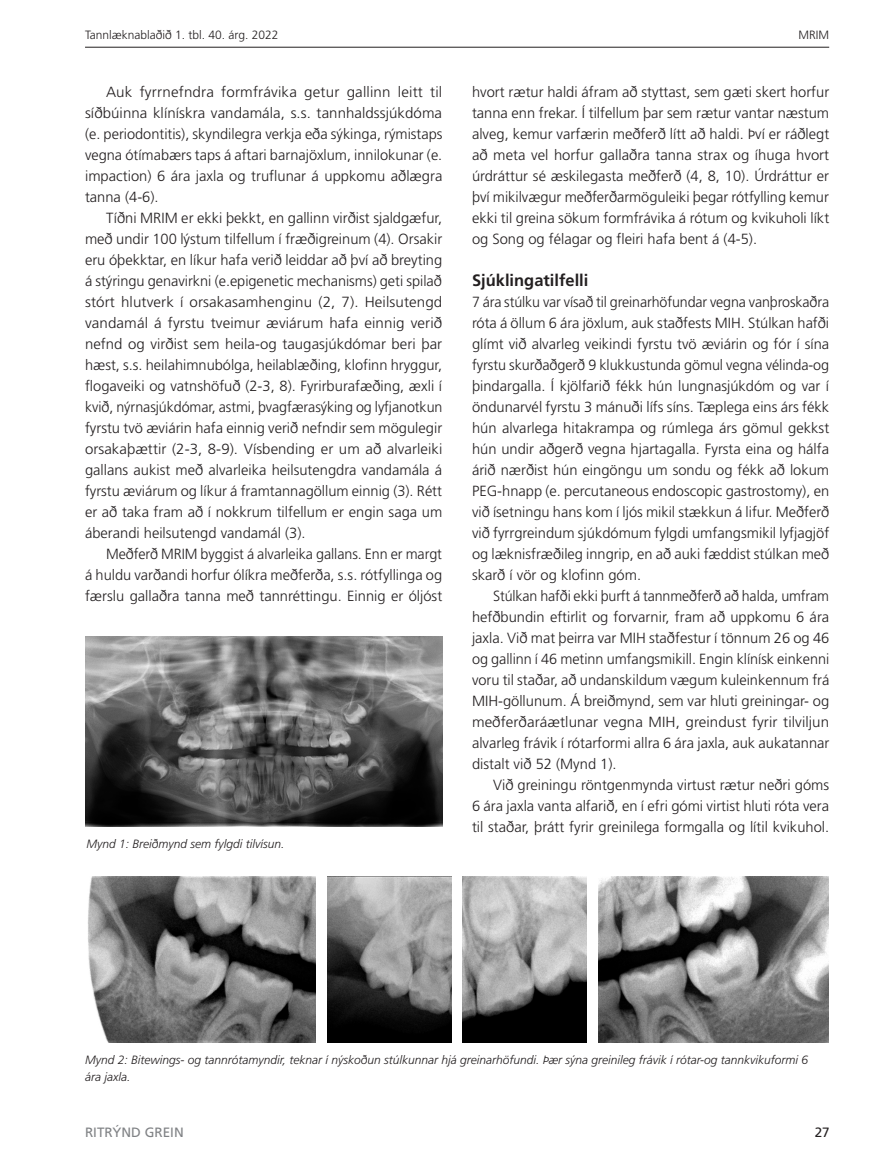
<style>
.page{position:relative;width:893px;height:1170px;background:#fff}
.page>*{position:absolute;margin:0;border:0;box-sizing:border-box;transform-origin:0 0}
.t1{font:700 16.5px "Frutiger LT Std";color:#231f20}
.t2{font:300 14.7px/21px "Frutiger LT Std";color:#231f20;text-align:justify}
.t3{font:13.5px "Frutiger LT Std";color:#808285}
.t4{font:13.5px "Frutiger LT Std";color:#231f20}
.t5{font:italic 300 12px/16.5px "Frutiger LT Std";color:#231f20}
.t6{font:300 12px "Frutiger LT Std";color:#231f20}
</style>
<div class="page">
<hr style="left:85px;top:47px;width:744px;height:1px;background:#231f20">
<img style="left:85px;top:636px;width:357px;height:190px">
<img style="left:88px;top:876px;width:227px;height:166px">
<img style="left:327px;top:876px;width:124px;height:166px">
<img style="left:463px;top:876px;width:124px;height:166px">
<img style="left:598px;top:876px;width:231px;height:166px">
<p class="t6" style="left:85px;top:28px;width:195px">Tannlæknablaðið 1. tbl. 40. árg. 2022</p>
<p class="t6" style="left:798px;top:28px;width:32px">MRIM</p>
<p class="t2" style="left:85px;top:81px;width:359px;text-indent:21px">Auk fyrrnefndra formfrávika getur gallinn leitt til síðbúinna klínískra vandamála, s.s. tannhaldssjúkdóma (e. periodontitis), skyndilegra verkja eða sýkinga, rýmistaps vegna ótímabærs taps á aftari barnajöxlum, innilokunar (e. impaction) 6 ára jaxla og truflunar á uppkomu aðlægra tanna (4-6).</p>
<p class="t2" style="left:85px;top:207px;width:359px;text-indent:21px">Tíðni MRIM er ekki þekkt, en gallinn virðist sjaldgæfur, með undir 100 lýstum tilfellum í fræðigreinum (4). Orsakir eru óþekktar, en líkur hafa verið leiddar að því að breyting á stýringu genavirkni (e.epigenetic mechanisms) geti spilað stórt hlutverk í orsakasamhenginu (2, 7). Heilsutengd vandamál á fyrstu tveimur æviárum hafa einnig verið nefnd og virðist sem heila-og taugasjúkdómar beri þar hæst, s.s. heilahimnubólga, heilablæðing, klofinn hryggur, flogaveiki og vatnshöfuð (2-3, 8). Fyrirburafæðing, æxli í kvið, nýrnasjúkdómar, astmi, þvagfærasýking og lyfjanotkun fyrstu tvö æviárin hafa einnig verið nefndir sem mögulegir orsakaþættir (2-3, 8-9). Vísbending er um að alvarleiki gallans aukist með alvarleika heilsutengdra vandamála á fyrstu æviárum og líkur á framtannagöllum einnig (3). Rétt er að taka fram að í nokkrum tilfellum er engin saga um áberandi heilsutengd vandamál (3).</p>
<p class="t2" style="left:85px;top:543px;width:359px;text-indent:21px">Meðferð MRIM byggist á alvarleika gallans. Enn er margt á huldu varðandi horfur ólíkra meðferða, s.s. rótfyllinga og færslu gallaðra tanna með tannréttingu. Einnig er óljóst</p>
<p class="t5" style="left:86px;top:835px;width:200px">Mynd 1: Breiðmynd sem fylgdi tilvísun.</p>
<p class="t2" style="left:472px;top:81px;width:359px">hvort rætur haldi áfram að styttast, sem gæti skert horfur tanna enn frekar. Í tilfellum þar sem rætur vantar næstum alveg, kemur varfærin meðferð lítt að haldi. Því er ráðlegt að meta vel horfur gallaðra tanna strax og íhuga hvort úrdráttur sé æskilegasta meðferð (4, 8, 10). Úrdráttur er því mikilvægur meðferðarmöguleiki þegar rótfylling kemur ekki til greina sökum formfrávika á rótum og kvikuholi líkt og Song og félagar og fleiri hafa bent á (4-5).</p>
<p class="t1" style="left:472px;top:270px;width:118px">Sjúklingatilfelli</p>
<p class="t2" style="left:472px;top:291px;width:359px">7 ára stúlku var vísað til greinarhöfundar vegna vanþroskaðra róta á öllum 6 ára jöxlum, auk staðfests MIH. Stúlkan hafði glímt við alvarleg veikindi fyrstu tvö æviárin og fór í sína fyrstu skurðaðgerð 9 klukkustunda gömul vegna vélinda-og þindargalla. Í kjölfarið fékk hún lungnasjúkdóm og var í öndunarvél fyrstu 3 mánuði lífs síns. Tæplega eins árs fékk hún alvarlega hitakrampa og rúmlega árs gömul gekkst hún undir aðgerð vegna hjartagalla. Fyrsta eina og hálfa árið nærðist hún eingöngu um sondu og fékk að lokum PEG-hnapp (e. percutaneous endoscopic gastrostomy), en við ísetningu hans kom í ljós mikil stækkun á lifur. Meðferð við fyrrgreindum sjúkdómum fylgdi umfangsmikil lyfjagjöf og læknisfræðileg inngrip, en að auki fæddist stúlkan með skarð í vör og klofinn góm.</p>
<p class="t2" style="left:472px;top:585px;width:359px;text-indent:21px">Stúlkan hafði ekki þurft á tannmeðferð að halda, umfram hefðbundin eftirlit og forvarnir, fram að uppkomu 6 ára jaxla. Við mat þeirra var MIH staðfestur í tönnum 26 og 46 og gallinn í 46 metinn umfangsmikill. Engin klínísk einkenni voru til staðar, að undanskildum vægum kuleinkennum frá MIH-göllunum. Á breiðmynd, sem var hluti greiningar- og meðferðaráætlunar vegna MIH, greindust fyrir tilviljun alvarleg frávik í rótarformi allra 6 ára jaxla, auk aukatannar distalt við 52 (Mynd 1).</p>
<p class="t2" style="left:472px;top:774px;width:359px;text-indent:21px">Við greiningu röntgenmynda virtust rætur neðri góms 6 ára jaxla vanta alfarið, en í efri gómi virtist hluti róta vera til staðar, þrátt fyrir greinilega formgalla og lítil kvikuhol.</p>
<p class="t5" style="left:85px;top:1051px;width:725px">Mynd 2: Bitewings- og tannrótamyndir, teknar í nýskoðun stúlkunnar hjá greinarhöfundi. Þær sýna greinileg frávik í rótar-og tannkvikuformi 6 ára jaxla.</p>
<p class="t3" style="left:85px;top:1124px;width:100px">RITRÝND GREIN</p>
<p class="t4" style="left:815px;top:1124px;width:17px">27</p>
</div>
